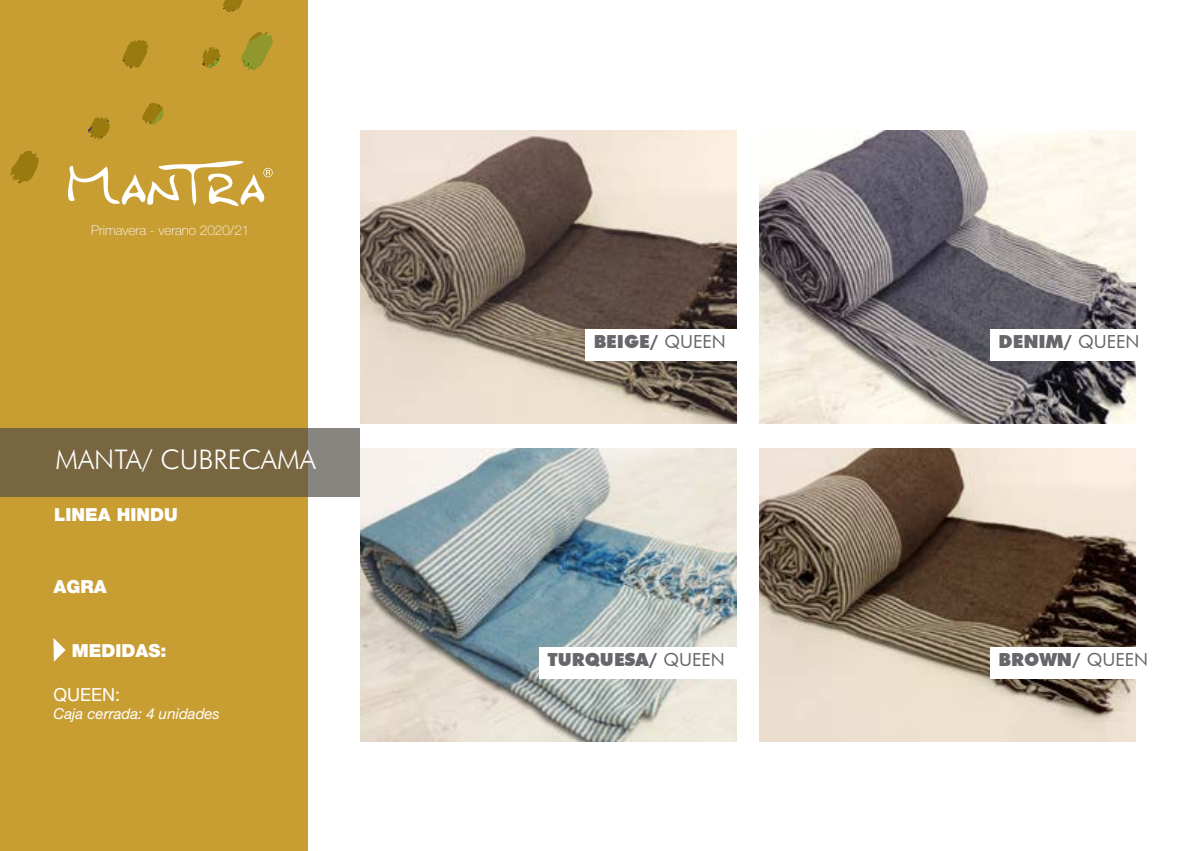
<style>
.page{position:relative;width:1191px;height:851px;background:#fff}
.page>*{position:absolute;margin:0;border:0;box-sizing:border-box;transform-origin:0 0}
.t1{font:300 27px "Futura BT";color:#fff}
.t2{font:900 18px "Futura BT";color:#67676b}
.t3{font:900 18px "Helvetica Neue";color:#fff}
.t4{font:18px "Helvetica Neue";color:#fff}
.t5{font:italic 15px "Helvetica Neue";color:#fff}
.t6{font:100 13.5px "Helvetica Neue";color:#fff}
.s1{font-weight:400}
</style>
<div class="page">
<div style="left:0;top:0;width:308px;height:850px;background:#c89e33"></div>
<svg style="left:68px;top:161px;width:205px;height:45px"></svg>
<svg style="left:223px;top:0;width:19px;height:12px"></svg>
<svg style="left:142px;top:103px;width:22px;height:23px"></svg>
<svg style="left:241px;top:31px;width:32px;height:39px"></svg>
<svg style="left:10px;top:151px;width:29px;height:32px"></svg>
<svg style="left:123px;top:40px;width:25px;height:28px"></svg>
<svg style="left:88px;top:117px;width:22px;height:23px"></svg>
<svg style="left:202px;top:47px;width:19px;height:22px"></svg>
<svg style="left:53px;top:638px;width:13px;height:23px"></svg>
<img style="left:360px;top:449px;width:376px;height:292px">
<img style="left:760px;top:449px;width:375px;height:292px">
<div style="left:539px;top:647px;width:204px;height:31px;background:#fff"></div>
<div style="left:990px;top:647px;width:158px;height:31px;background:#fff"></div>
<img style="left:360px;top:131px;width:376px;height:292px">
<img style="left:760px;top:131px;width:375px;height:292px">
<div style="left:585px;top:329px;width:158px;height:32px;background:#fff"></div>
<div style="left:990px;top:329px;width:158px;height:32px;background:#fff"></div>
<svg style="left:0;top:428px;width:360px;height:68px;background:#796a48"></svg>
<p class="t6" style="left:91px;top:223px;width:160px">Primavera - verano 2020/21</p>
<h1 class="t1" style="left:56px;top:443px;width:262px">MANTA/ CUBRECAMA</h1>
<p class="t3" style="left:54px;top:504px;width:125px">LINEA HINDU</p>
<p class="t3" style="left:54px;top:575px;width:55px">AGRA</p>
<p class="t3" style="left:72px;top:640px;width:96px">MEDIDAS:</p>
<p class="t4" style="left:54px;top:683px;width:68px">QUEEN:</p>
<p class="t5" style="left:54px;top:704px;width:168px">Caja cerrada: 4 unidades</p>
<p class="t2" style="left:593px;top:330px;width:133px">BEIGE/ <span class="s1">QUEEN</span></p>
<p class="t2" style="left:998px;top:330px;width:142px">DENIM/ <span class="s1">QUEEN</span></p>
<p class="t2" style="left:547px;top:648px;width:179px">TURQUESA/ <span class="s1">QUEEN</span></p>
<p class="t2" style="left:998px;top:648px;width:151px">BROWN/ <span class="s1">QUEEN</span></p>
</div>
